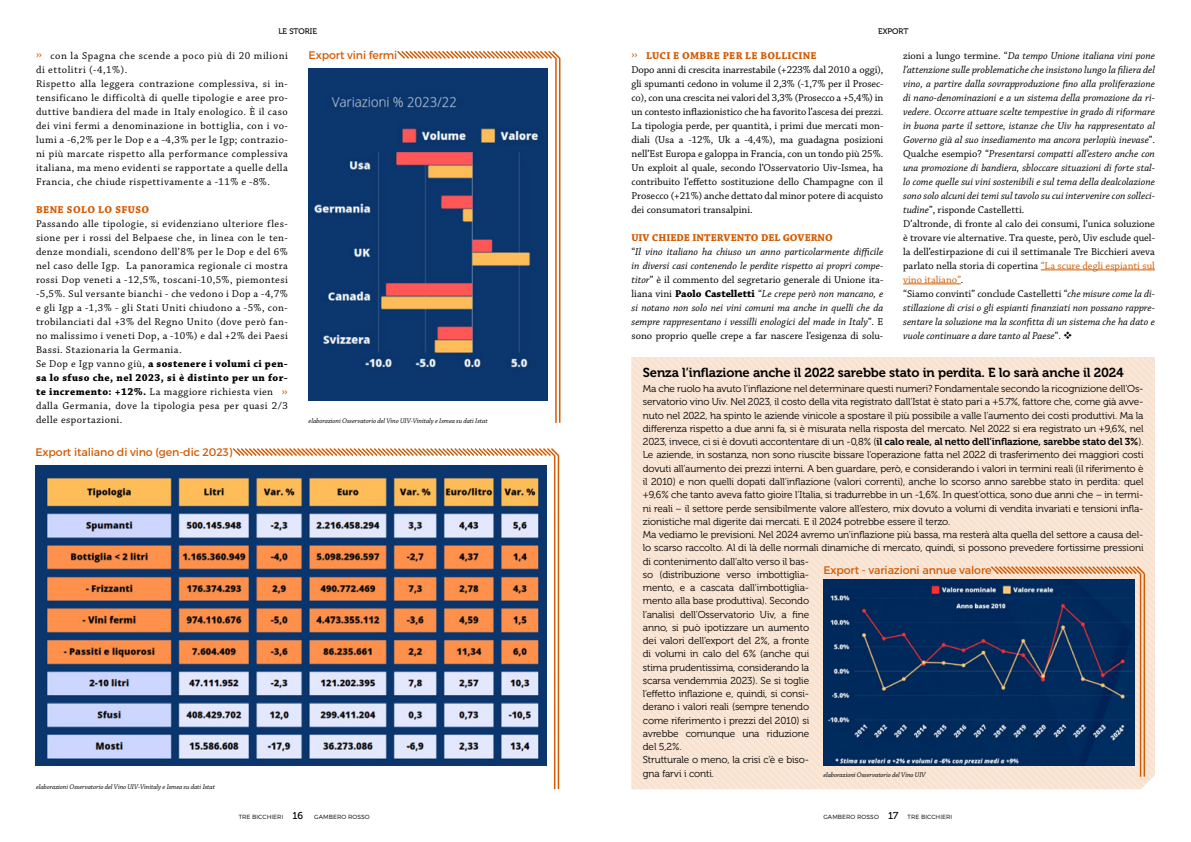
<style>
.page{position:relative;width:1191px;height:842px;background:#fff}
.page>*{position:absolute;margin:0;border:0;box-sizing:border-box;transform-origin:0 0}
.t1{font:13px "Museo 700";letter-spacing:-.01em;color:#000}
.t2{font:12.5px "Chaparral Pro";color:#d15c05}
.t3{font:11px "Montserrat";letter-spacing:-.01em;color:#d15c05}
.t4{font:10.5px/14px "Chaparral Pro";letter-spacing:.04em;color:#000}
.t5{font:italic 10.5px/14px "Chaparral Pro";color:#000}
.t6{font:700 10.5px "Chaparral Pro";letter-spacing:.03em;color:#d15c05}
.t7{font:10px/13.3px "Museo 300";letter-spacing:-.01em;color:#000;text-align:justify}
.t8{font:10px "Museo 700";letter-spacing:-.01em;color:#000}
.t9{font:8px "Museo 500";color:#000}
.t10{font:italic 7px "Chaparral Pro";letter-spacing:-.01em;color:#000}
.t11{font:300 6px "Montserrat";letter-spacing:.01em;color:#000}
.s1{font-weight:700}
.s2{font-style:normal}
.s3{font-style:normal;color:#d15c05}
.s4{font-weight:700;font-style:normal;color:#d15c05}
.s5{font-weight:700;font-style:normal}
.s6{font-family:"Museo 300"}
.s7{font-family:"Museo 500";font-weight:400;font-size:10px}
</style>
<div class="page">
<div style="left:631px;top:357px;width:523px;height:432px;background:#f8e4d3"></div>
<hr style="left:1040px;top:270px;width:115px;height:1px;background:#d15c05">
<hr style="left:903px;top:284px;width:57px;height:1px;background:#d15c05">
<hr style="left:555px;top:58px;width:2px;height:365px;background:#d15c05">
<hr style="left:554px;top:455px;width:1px;height:334px;background:#d15c05">
<hr style="left:559px;top:58px;width:1px;height:365px;background:#d15c05">
<hr style="left:558px;top:455px;width:1px;height:334px;background:#d15c05">
<svg style="left:397px;top:51px;width:164px;height:9px"></svg>
<svg style="left:232px;top:448px;width:328px;height:10px"></svg>
<img style="left:308px;top:68px;width:240px;height:332px">
<img style="left:36px;top:465px;width:510px;height:301px">
<hr style="left:1139px;top:573px;width:2px;height:204px;background:#d15c05">
<hr style="left:1143px;top:573px;width:2px;height:204px;background:#d15c05">
<svg style="left:989px;top:565px;width:157px;height:11px;background:#ebb891"></svg>
<img style="left:823px;top:580px;width:311px;height:185px">
<p class="t9" style="left:278px;top:27px;width:40px">LE STORIE</p>
<p class="t4" style="left:36px;top:49px;width:253px;text-indent:15px">con la Spagna che scende a poco più di 20 milioni di ettolitri (-4,1%).<br>Rispetto alla leggera contrazione complessiva, si in&shy;tensificano le difficoltà di quelle tipologie e aree pro&shy;duttive bandiera del made in Italy enologico. È il caso dei vini fermi a denominazione in bottiglia, con i vo&shy;lumi a -6,2% per le Dop e a -4,3% per le Igp; contrazio&shy;ni più marcate rispetto alla performance complessiva italiana, ma meno evidenti se rapportate a quelle della Francia, che chiude rispettivamente a -11% e -8%.</p>
<p class="t6" style="left:36px;top:203px;width:115px">BENE SOLO LO SFUSO</p>
<p class="t4" style="left:36px;top:217px;width:253px">Passando alle tipologie, si evidenziano ulteriore fles&shy;sione per i rossi del Belpaese che, in linea con le ten&shy;denze mondiali, scendono dell’8% per le Dop e del 6% nel caso delle Igp. La panoramica regionale ci mostra rossi Dop veneti a -12,5%, toscani-10,5%, piemontesi -5,5%. Sul versante bianchi - che vedono i Dop a -4,7% e gli Igp a -1,3% - gli Stati Uniti chiudono a -5%, con&shy;trobilanciati dal +3% del Regno Unito (dove però fan&shy;no malissimo i veneti Dop, a -10%) e dal +2% dei Paesi Bassi. Stazionaria la Germania.<br>Se Dop e Igp vanno giù, <span class="s1">a sostenere i volumi ci pen&shy;sa lo sfuso che, nel 2023, si è distinto per un for&shy;te incremento: +12%.</span> La maggiore richiesta vien dalla Germania, dove la tipologia pesa per quasi 2/3 delle esportazioni.</p>
<p class="t9" style="left:878px;top:27px;width:32px">EXPORT</p>
<p class="t3" style="left:308px;top:48px;width:90px">Export vini fermi</p>
<p class="t2" style="left:631px;top:47px;width:8px">››</p>
<p class="t5" style="left:903px;top:49px;width:253px"><span class="s2">zioni a lungo termine. “</span>Da tempo Unione italiana vini pone l’attenzione sulle problematiche che insistono lungo la filiera del vino, a partire dalla sovrapproduzione fino alla proliferazione di nano-denominazioni e a un sistema della promozione da ri&shy;vedere. Occorre attuare scelte tempestive in grado di riformare in buona parte il settore, istanze che Uiv ha rappresentato al Governo già al suo insediamento ma ancora perlopiù inevase<span class="s2">”.<br>Qualche esempio? “</span>Presentarsi compatti all’estero anche con una promozione di bandiera, sbloccare situazioni di forte stal&shy;lo come quelle sui vini sostenibili e sul tema della dealcolazione sono solo alcuni dei temi sul tavolo su cui intervenire con solleci&shy;tudine<span class="s2">”, risponde Castelletti.<br>D’altronde, di fronte al calo dei consumi, l’unica soluzione è trovare vie alternative. Tra queste, però, Uiv esclude quel&shy;la dell’estirpazione di cui il settimanale Tre Bicchieri aveva parlato nella storia di copertina</span> <span class="s3">“La scure degli espianti sul vino italiano”</span><span class="s2">.<br>“Siamo convinti” conclude Castelletti “</span>che misure come la di&shy;stillazione di crisi o gli espianti finanziati non possano rappre&shy;sentare la soluzione ma la sconfitta di un sistema che ha dato e vuole continuare a dare tanto al Paese<span class="s2">”.</span> ❖</p>
<p class="t6" style="left:646px;top:49px;width:172px">LUCI E OMBRE PER LE BOLLICINE</p>
<p class="t4" style="left:631px;top:63px;width:253px;text-align:justify">Dopo anni di crescita inarrestabile (+223% dal 2010 a oggi), gli spumanti cedono in volume il 2,3% (-1,7% per il Prosec&shy;co), con una crescita nei valori del 3,3% (Prosecco a +5,4%) in un contesto inflazionistico che ha favorito l’ascesa dei prezzi.<br>La tipologia perde, per quantità, i primi due mercati mon&shy;diali (Usa a -12%, Uk a -4,4%), ma guadagna posizioni nell’Est Europa e galoppa in Francia, con un tondo più 25%.<br>Un exploit al quale, secondo l’Osservatorio Uiv-Ismea, ha contribuito l’effetto sostituzione dello Champagne con il Prosecco (+21%) anche dettato dal minor potere di acquisto dei consumatori transalpini.</p>
<p class="t5" style="left:631px;top:231px;width:253px"><span class="s4">UIV CHIEDE INTERVENTO DEL GOVERNO<br></span><span class="s2">“</span>Il vino italiano ha chiuso un anno particolarmente difficile in diversi casi contenendo le perdite rispetto ai propri compe&shy;titor<span class="s2">” è il commento del segretario generale di Unione ita&shy;liana vini</span> <span class="s5">Paolo Castelletti</span> <span class="s2">“</span>Le crepe però non mancano, e si notano non solo nei vini comuni ma anche in quelli che da sempre rappresentano i vessilli enologici del made in Italy<span class="s2">”. E sono proprio quelle crepe a far nascere l’esigenza di solu-</span></p>
<p class="t2" style="left:36px;top:47px;width:8px">››</p>
<h1 class="t1" style="left:643px;top:365px;width:482px">Senza l’inflazione anche il 2022 sarebbe stato in perdita. E lo sarà anche il 2024</h1>
<p class="t7" style="left:643px;top:382px;width:502px">Ma che ruolo ha avuto l’inflazione nel determinare questi numeri? Fondamentale secondo la ricognizione dell’Os&shy;servatorio vino Uiv. Nel 2023, il costo della vita registrato dall’Istat è stato pari a +5.7%, fattore che, come già avve&shy;nuto nel 2022, ha spinto le aziende vinicole a spostare il più possibile a valle l’aumento dei costi produttivi. Ma la differenza rispetto a due anni fa, si è misurata nella risposta del mercato. Nel 2022 si era registrato un +9,6%, nel</p>
<p class="t8" style="left:643px;top:436px;width:502px"><span class="s6">2023, invece, ci si è dovuti accontentare di un -0,8% (</span>il calo reale, al netto dell’inflazione, sarebbe stato del 3%<span class="s6">).</span></p>
<p class="t7" style="left:643px;top:449px;width:502px;text-align:left">Le aziende, in sostanza, non sono riuscite bissare l’operazione fatta nel 2022 di trasferimento dei maggiori costi dovuti all’aumento dei prezzi interni. A ben guardare, però, e considerando i valori in termini reali (il riferimento è il 2010) e non quelli dopati dall’inflazione (valori correnti), anche lo scorso anno sarebbe stato in perdita: quel +9,6% che tanto aveva fatto gioire l’Italia, si tradurrebbe in un -1,6%. In quest’ottica, sono due anni che – in termi&shy;ni reali – il settore perde sensibilmente valore all’estero, mix dovuto a volumi di vendita invariati e tensioni infla&shy;zionistiche mal digerite dai mercati. E il 2024 potrebbe essere il terzo.<br>Ma vediamo le previsioni. Nel 2024 avremo un’inflazione più bassa, ma resterà alta quella del settore a causa del&shy;lo scarso raccolto. Al di là delle normali dinamiche di mercato, quindi, si possono prevedere fortissime pressioni di contenimento dall’alto verso il bas-<br>so (distribuzione verso imbottiglia-<br>mento, e a cascata dall’imbottiglia-<br>mento alla base produttiva). Secondo<br>l’analisi dell’Osservatorio Uiv, a fine<br>anno, si può ipotizzare un aumento<br>dei valori dell’export del 2%, a fronte<br>di volumi in calo del 6% (anche qui<br>stima prudentissima, considerando la<br>scarsa vendemmia 2023). Se si toglie<br>l’effetto inflazione e, quindi, si consi-<br>derano i valori reali (sempre tenendo<br>come riferimento i prezzi del 2010) si<br>avrebbe comunque una riduzione<br>del 5,2%.<br>Strutturale o meno, la crisi c’è e biso-<br>gna farvi i conti.</p>
<p class="t11" style="left:823px;top:813px;width:130px">GAMBERO ROSSO <span class="s7">17</span> TRE BICCHIERI</p>
<p class="t2" style="left:282px;top:384px;width:8px">››</p>
<p class="t10" style="left:308px;top:417px;width:181px">elaborazioni Osservatorio del Vino UIV-Vinitaly e Ismea su dati Istat</p>
<p class="t3" style="left:36px;top:445px;width:198px">Export italiano di vino (gen-dic 2023)</p>
<p class="t3" style="left:823px;top:563px;width:170px">Export - variazioni annue valore</p>
<p class="t10" style="left:823px;top:771px;width:104px">elaborazioni Osservatorio del Vino UIV</p>
<p class="t10" style="left:36px;top:783px;width:181px">elaborazioni Osservatorio del Vino UIV-Vinitaly e Ismea su dati Istat</p>
<p class="t11" style="left:239px;top:813px;width:133px">TRE BICCHIERI <span class="s7">16</span> GAMBERO ROSSO</p>
</div>
